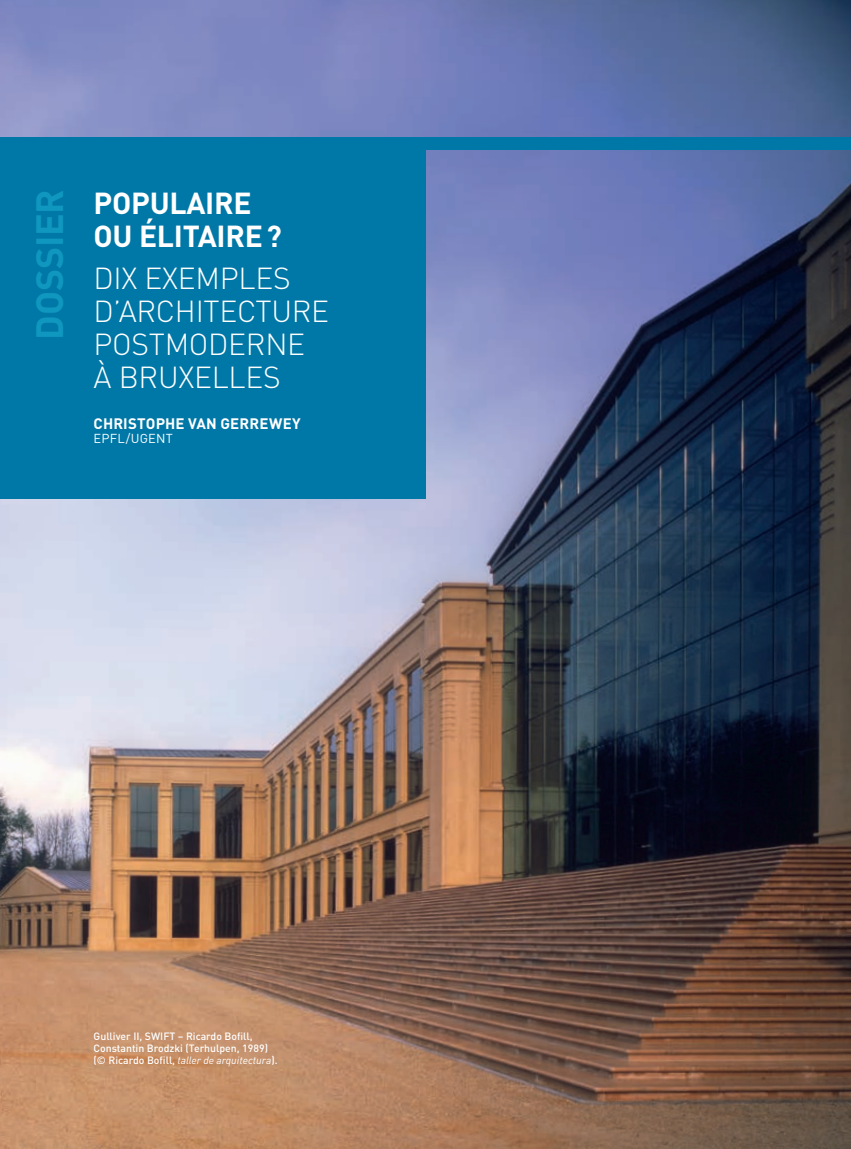
<style>
.page{position:relative;width:851px;height:1149px;background:#fff}
.page>*{position:absolute;margin:0;border:0;box-sizing:border-box;transform-origin:0 0}
.t1{font:700 37.5px "DIN";letter-spacing:-.005em;color:#1097bf}
.t2{font:300 30px/33px "DIN";letter-spacing:-.01em;color:#fff}
.t3{font:700 30px/33px "DIN";letter-spacing:-.01em;color:#fff}
.t4{font:700 15px "DIN";letter-spacing:.01em;color:#fff}
.t5{font:12.9px "DIN";letter-spacing:.015em;color:#fff}
.t6{font:500 10.5px/12px "DIN";color:#fff}
.t7{font:italic 10.5px "DINOT";color:#fff}
.s1{font-family:"DIN";font-weight:500;font-style:normal}
</style>
<div class="page">
<img style="left:0;top:0;width:850px;height:1148px">
<div style="left:0;top:140px;width:425px;height:358px;background:#0078a7"></div>
<div style="left:0;top:137px;width:850px;height:13px;background:#0078a7"></div>
<h1 class="t1" style="left:25px;top:339px;width:152px;rotate:-90deg">DOSSIER</h1>
<h2 class="t3" style="left:94px;top:185px;width:190px">POPULAIRE<br>OU ÉLITAIRE?</h2>
<h2 class="t2" style="left:94px;top:261px;width:237px">DIX EXEMPLES<br>D’ARCHITECTURE<br>POSTMODERNE<br>À BRUXELLES</h2>
<h3 class="t4" style="left:94px;top:414px;width:209px">CHRISTOPHE VAN GERREWEY</h3>
<p class="t5" style="left:94px;top:430px;width:81px">EPFL/UGENT</p>
<p class="t6" style="left:94px;top:1029px;width:176px">Gulliver II, SWIFT – Ricardo Bofill,<br>Constantin Brodzki (Terhulpen, 1989)</p>
<p class="t7" style="left:94px;top:1053px;width:185px"><span class="s1">(© Ricardo Bofill,</span> taller de arquitectura<span class="s1">).</span></p>
</div>
